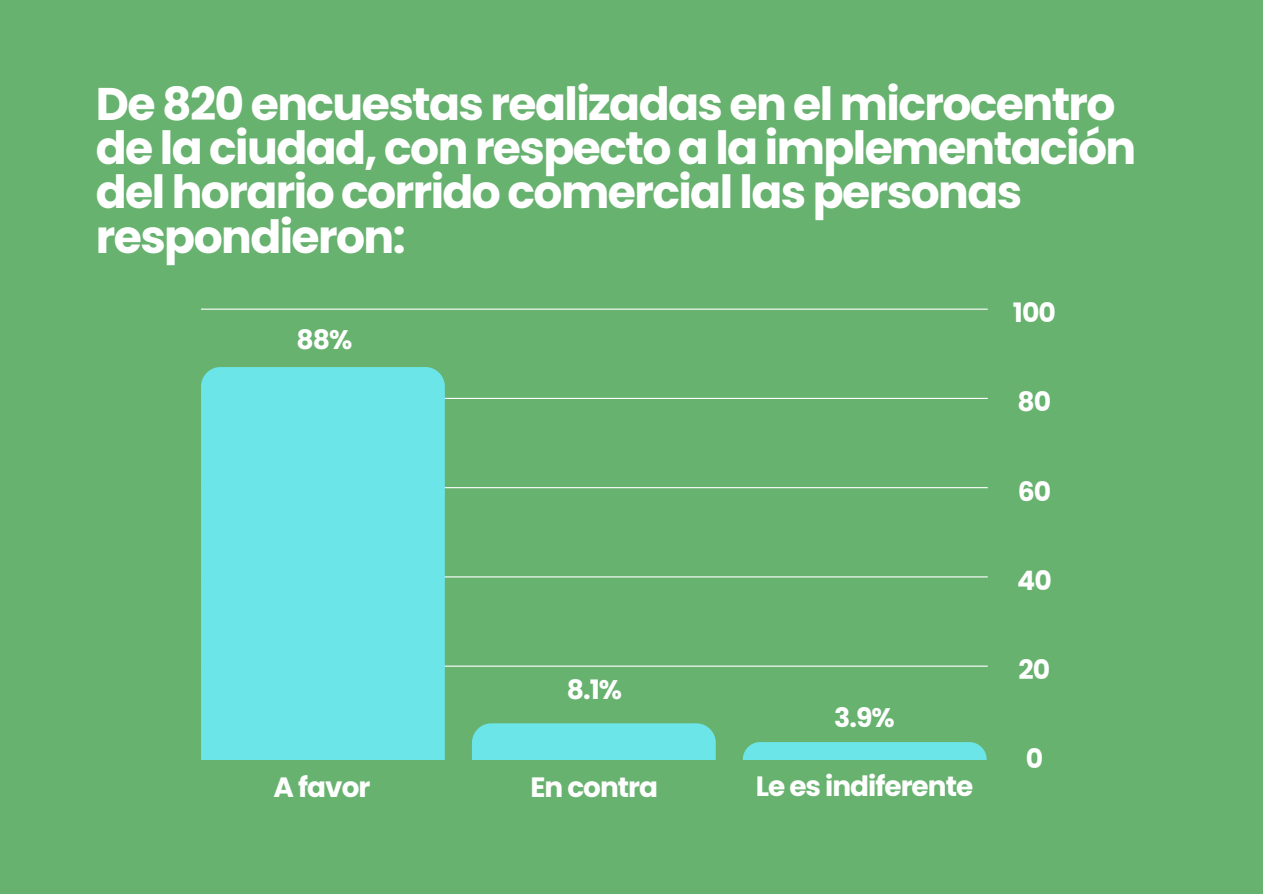
<style>
.page{position:relative;width:1263px;height:894px;background:#fff}
.page>*{position:absolute;margin:0;border:0;box-sizing:border-box;transform-origin:0 0}
.t1{font:700 45.6px/44.2px "Poppins";letter-spacing:-.035em;color:#fff}
.t2{font:700 27.9px "Poppins";letter-spacing:-.035em;color:#fff}
.t3{font:700 26.7px "Poppins";letter-spacing:-.035em;color:#fff}
</style>
<div class="page">
<div style="left:0;top:0;width:1263px;height:893px;background:#67b26f"></div>
<hr style="left:201px;top:308px;width:787px;height:1px;background:#fff">
<hr style="left:201px;top:398px;width:787px;height:1px;background:#fff">
<hr style="left:201px;top:576px;width:787px;height:1px;background:#fff">
<hr style="left:201px;top:665px;width:787px;height:1px;background:#fff">
<hr style="left:201px;top:487px;width:787px;height:1px;background:#fff">
<div style="left:201px;top:367px;width:244px;height:392px;background:#6ce5e8"></div>
<div style="left:472px;top:723px;width:244px;height:36px;background:#6ce5e8"></div>
<svg style="left:743px;top:742px;width:244px;height:17px;background:#6be3e3"></svg>
<h1 class="t1" style="left:96px;top:82px;width:1042px">De 820 encuestas realizadas en el microcentro de la ciudad, con respecto a la implementación del horario corrido comercial las personas respondieron:</h1>
<p class="t3" style="left:296px;top:321px;width:58px">88%</p>
<p class="t3" style="left:567px;top:670px;width:57px">8.1%</p>
<p class="t3" style="left:834px;top:699px;width:62px">3.9%</p>
<p class="t2" style="left:274px;top:767px;width:98px">A favor</p>
<p class="t2" style="left:530px;top:767px;width:129px">En contra</p>
<p class="t2" style="left:756px;top:766px;width:219px">Le es indiferente</p>
<p class="t3" style="left:1013px;top:294px;width:45px">100</p>
<p class="t3" style="left:1018px;top:383px;width:35px">80</p>
<p class="t3" style="left:1018px;top:472px;width:35px">60</p>
<p class="t3" style="left:1017px;top:561px;width:36px">40</p>
<p class="t3" style="left:1019px;top:650px;width:33px">20</p>
<p class="t3" style="left:1026px;top:740px;width:19px">0</p>
</div>
